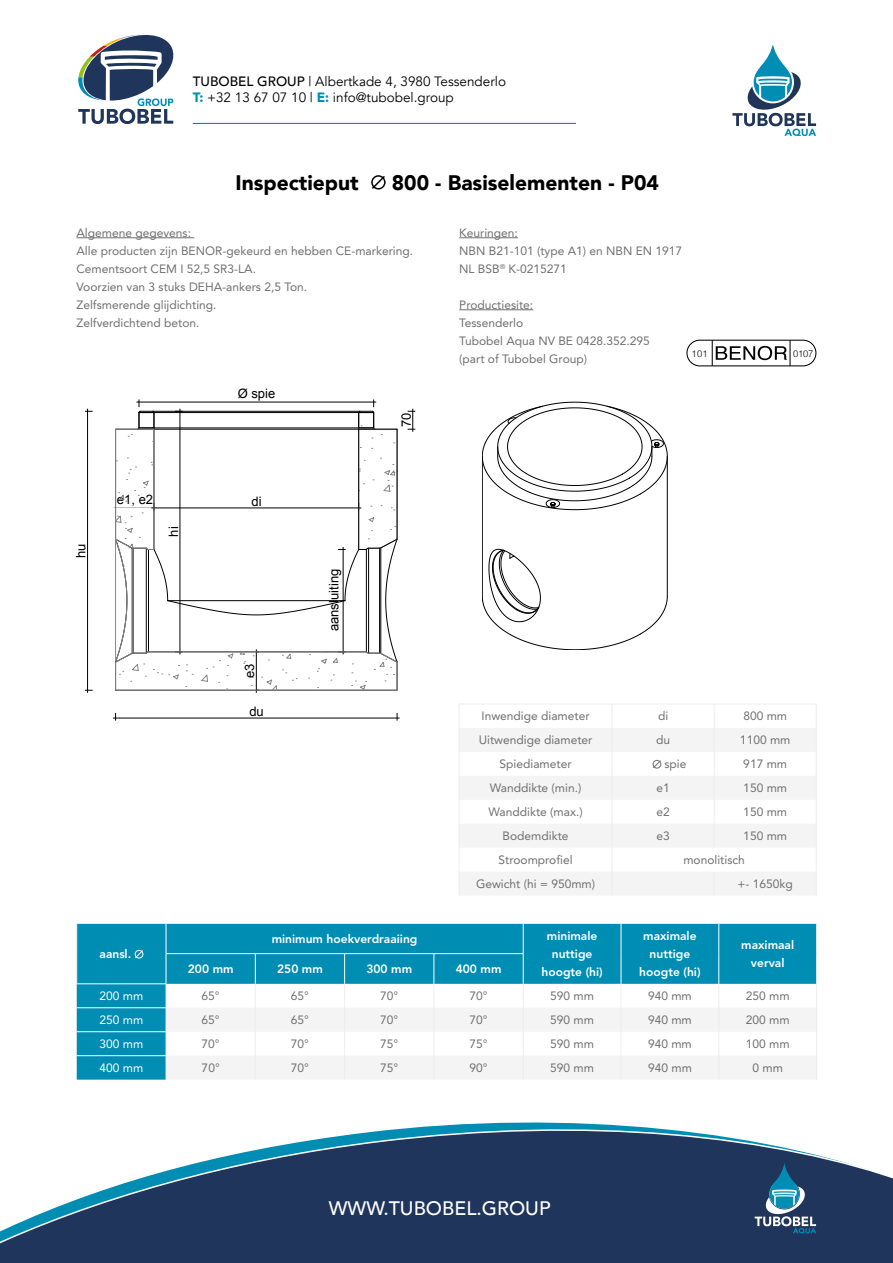
<style>
.page{position:relative;width:893px;height:1263px;background:#fff}
.page>*{position:absolute;margin:0;border:0;box-sizing:border-box;transform-origin:0 0}
.t1{font:900 21px "Avenir";color:#000}
.t2{font:500 19.5px "Avenir";color:#fff}
.t3{font:13.5px/16.2px "Avenir";color:#000}
.t4{font:13.05px "Arial";color:#000}
.t5{font:12px/18px "Avenir LT Std";color:#706f6f}
.t6{font:800 12px/18px "Avenir LT Std";color:#fff;text-align:center}
.t7{font:12px "Avenir LT Std";color:#fff}
.t8{font:300 9.3px "Helvetica";letter-spacing:-.015em;color:#000}
.s1{font-weight:500}
.s2{font-weight:900;color:#008db3}
</style>
<div class="page">
<svg style="left:0;top:1122px;width:893px;height:141px"></svg>
<hr style="left:193px;top:123px;width:383px;height:1px;background:#008db3">
<svg style="left:78px;top:34px;width:96px;height:90px"></svg>
<svg style="left:755px;top:1162px;width:61px;height:71px;background:#3f6485"></svg>
<svg style="left:732px;top:45px;width:84px;height:91px"></svg>
<svg style="left:371px;top:175px;width:15px;height:15px"></svg>
<svg style="left:460px;top:728px;width:356px;height:167px;fill:#f4f4f4"></svg>
<svg style="left:714px;top:705px;width:1px;height:143px"></svg>
<svg style="left:612px;top:705px;width:1px;height:191px"></svg>
<svg style="left:714px;top:872px;width:1px;height:24px"></svg>
<svg style="left:459px;top:705px;width:1px;height:191px"></svg>
<svg style="left:816px;top:704px;width:1px;height:191px"></svg>
<hr style="left:459px;top:704px;width:153px;height:1px;background:#ededed">
<hr style="left:612px;top:704px;width:102px;height:1px;background:#ededed">
<hr style="left:714px;top:704px;width:102px;height:1px;background:#ededed">
<svg style="left:652px;top:760px;width:9px;height:9px"></svg>
<hr style="left:77px;top:237px;width:117px;height:1px;background:#706f6f">
<hr style="left:459px;top:237px;width:59px;height:1px;background:#706f6f">
<hr style="left:459px;top:309px;width:74px;height:1px;background:#706f6f">
<div style="left:686px;top:340px;width:130px;height:26px;border:1px solid #000;border-radius:13px"></div>
<svg style="left:712px;top:340px;width:78px;height:26px"></svg>
<svg style="left:77px;top:924px;width:739px;height:156px;fill:#008db3"></svg>
<svg style="left:167px;top:1008px;width:649px;height:72px;fill:#f4f4f4"></svg>
<svg style="left:166px;top:924px;width:1px;height:29px"></svg>
<hr style="left:166px;top:954px;width:1px;height:30px;background:#fff">
<hr style="left:255px;top:954px;width:1px;height:30px;background:#fff">
<svg style="left:523px;top:924px;width:1px;height:29px"></svg>
<hr style="left:621px;top:924px;width:1px;height:30px;background:#fff">
<hr style="left:719px;top:924px;width:1px;height:30px;background:#fff">
<hr style="left:344px;top:954px;width:1px;height:30px;background:#fff">
<hr style="left:434px;top:954px;width:1px;height:30px;background:#fff">
<hr style="left:523px;top:954px;width:1px;height:30px;background:#fff">
<hr style="left:621px;top:954px;width:1px;height:30px;background:#fff">
<hr style="left:719px;top:954px;width:1px;height:30px;background:#fff">
<svg style="left:166px;top:984px;width:1px;height:96px"></svg>
<svg style="left:255px;top:984px;width:1px;height:96px"></svg>
<svg style="left:344px;top:984px;width:1px;height:96px"></svg>
<svg style="left:434px;top:984px;width:1px;height:96px"></svg>
<svg style="left:523px;top:984px;width:1px;height:96px"></svg>
<svg style="left:621px;top:984px;width:1px;height:96px"></svg>
<svg style="left:719px;top:984px;width:1px;height:96px"></svg>
<hr style="left:76px;top:924px;width:1px;height:30px;background:#ededed">
<hr style="left:76px;top:954px;width:1px;height:30px;background:#ededed">
<hr style="left:816px;top:924px;width:1px;height:30px;background:#ededed">
<hr style="left:816px;top:954px;width:1px;height:30px;background:#ededed">
<svg style="left:816px;top:984px;width:1px;height:96px"></svg>
<hr style="left:166px;top:953px;width:89px;height:1px;background:#fff">
<hr style="left:255px;top:953px;width:90px;height:1px;background:#fff">
<hr style="left:345px;top:953px;width:89px;height:1px;background:#fff">
<hr style="left:434px;top:953px;width:89px;height:1px;background:#fff">
<hr style="left:77px;top:1055px;width:89px;height:1px;background:#fff">
<hr style="left:77px;top:983px;width:89px;height:1px;background:#fff">
<hr style="left:77px;top:1007px;width:89px;height:1px;background:#fff">
<hr style="left:77px;top:1031px;width:89px;height:1px;background:#fff">
<svg style="left:135px;top:950px;width:8px;height:9px"></svg>
<hr style="left:667px;top:456px;width:1px;height:140px;background:#000">
<hr style="left:482px;top:456px;width:1px;height:140px;background:#000">
<svg style="left:482px;top:401px;width:186px;height:109px"></svg>
<svg style="left:482px;top:549px;width:186px;height:101px"></svg>
<hr style="left:87px;top:409px;width:1px;height:284px;background:#000">
<hr style="left:113px;top:718px;width:287px;height:1px;background:#000">
<svg style="left:408px;top:409px;width:7px;height:23px"></svg>
<hr style="left:256px;top:649px;width:1px;height:44px;background:#000">
<svg style="left:114px;top:399px;width:284px;height:292px"></svg>
<hr style="left:358px;top:429px;width:1px;height:120px;background:#000">
<hr style="left:359px;top:429px;width:38px;height:1px;background:#000">
<hr style="left:397px;top:429px;width:1px;height:110px;background:#000">
<p class="t3" style="left:193px;top:73px;width:315px"><span class="s1">TUBOBEL GROUP</span> | Albertkade 4, 3980 Tessenderlo<br><span class="s2">T:</span> +32 13 67 07 10 | <span class="s2">E:</span> info@tubobel.group</p>
<h1 class="t1" style="left:235px;top:164px;width:125px">Inspectieput</h1>
<h1 class="t1" style="left:392px;top:164px;width:269px">800 - Basiselementen - P04</h1>
<p class="t5" style="left:77px;top:223px;width:338px">Algemene gegevens:<br>Alle producten zijn BENOR-gekeurd en hebben CE-markering.<br>Cementsoort CEM I 52,5 SR3-LA.<br>Voorzien van 3 stuks DEHA-ankers 2,5 Ton.<br>Zelfsmerende glijdichting.<br>Zelfverdichtend beton.</p>
<p class="t5" style="left:459px;top:223px;width:225px">Keuringen:<br>NBN B21-101 (type A1) en NBN EN 1917<br>NL BSB<sup>®</sup> K-0215271</p>
<p class="t5" style="left:459px;top:295px;width:192px">Productiesite:<br>Tessenderlo<br>Tubobel Aqua NV BE 0428.352.295 (part of Tubobel Group)</p>
<p class="t4" style="left:238px;top:384px;width:39px">Ø spie</p>
<p class="t4" style="left:398px;top:427px;width:16px;rotate:-90deg">70</p>
<p class="t8" style="left:692px;top:346px;width:18px">101</p>
<p class="t8" style="left:793px;top:346px;width:22px">0107</p>
<p class="t4" style="left:72px;top:558px;width:16px;rotate:-90deg">hu</p>
<p class="t4" style="left:117px;top:491px;width:38px">e1, e2</p>
<p class="t4" style="left:165px;top:536px;width:12px;rotate:-90deg">hi</p>
<p class="t4" style="left:252px;top:493px;width:12px">di</p>
<p class="t4" style="left:241px;top:678px;width:16px;rotate:-90deg">e3</p>
<p class="t4" style="left:325px;top:631px;width:64px;rotate:-90deg">aansluiting</p>
<p class="t6" style="left:100px;top:945px;width:33px">aansl.</p>
<p class="t4" style="left:249px;top:703px;width:16px">du</p>
<p class="t5" style="left:482px;top:707px;width:110px">Inwendige diameter</p>
<p class="t5" style="left:658px;top:707px;width:12px">di</p>
<p class="t5" style="left:743px;top:707px;width:45px">800 mm</p>
<p class="t5" style="left:479px;top:731px;width:115px">Uitwendige diameter</p>
<p class="t5" style="left:656px;top:731px;width:16px">du</p>
<p class="t5" style="left:740px;top:731px;width:52px">1100 mm</p>
<p class="t5" style="left:500px;top:755px;width:74px">Spiediameter</p>
<p class="t5" style="left:743px;top:755px;width:45px">917 mm</p>
<p class="t5" style="left:490px;top:779px;width:93px">Wanddikte (min.)</p>
<p class="t5" style="left:656px;top:779px;width:15px">e1</p>
<p class="t5" style="left:743px;top:779px;width:45px">150 mm</p>
<p class="t5" style="left:488px;top:803px;width:96px">Wanddikte (max.)</p>
<p class="t5" style="left:656px;top:803px;width:15px">e2</p>
<p class="t5" style="left:743px;top:803px;width:45px">150 mm</p>
<p class="t5" style="left:503px;top:827px;width:68px">Bodemdikte</p>
<p class="t5" style="left:656px;top:827px;width:15px">e3</p>
<p class="t5" style="left:743px;top:827px;width:45px">150 mm</p>
<p class="t5" style="left:499px;top:851px;width:76px">Stroomprofiel</p>
<p class="t5" style="left:683px;top:851px;width:63px">monolitisch</p>
<p class="t5" style="left:476px;top:875px;width:121px">Gewicht (hi = 950mm)</p>
<p class="t5" style="left:737px;top:875px;width:57px">+- 1650kg</p>
<p class="t6" style="left:272px;top:930px;width:147px">minimum hoekverdraaiing</p>
<p class="t6" style="left:541px;top:927px;width:63px">minimale nuttige hoogte (hi)</p>
<p class="t6" style="left:639px;top:927px;width:63px">maximale nuttige hoogte (hi)</p>
<p class="t6" style="left:741px;top:936px;width:54px">maximaal verval</p>
<p class="t6" style="left:188px;top:960px;width:47px">200 mm</p>
<p class="t6" style="left:277px;top:960px;width:47px">250 mm</p>
<p class="t6" style="left:366px;top:960px;width:47px">300 mm</p>
<p class="t6" style="left:456px;top:960px;width:47px">400 mm</p>
<p class="t7" style="left:99px;top:989px;width:45px">200 mm</p>
<p class="t5" style="left:202px;top:987px;width:20px">65°</p>
<p class="t5" style="left:291px;top:987px;width:20px">65°</p>
<p class="t5" style="left:380px;top:987px;width:20px">70°</p>
<p class="t5" style="left:469px;top:987px;width:20px">70°</p>
<p class="t5" style="left:550px;top:987px;width:45px">590 mm</p>
<p class="t5" style="left:648px;top:987px;width:45px">940 mm</p>
<p class="t5" style="left:746px;top:987px;width:45px">250 mm</p>
<p class="t7" style="left:99px;top:1013px;width:45px">250 mm</p>
<p class="t5" style="left:202px;top:1011px;width:20px">65°</p>
<p class="t5" style="left:291px;top:1011px;width:20px">65°</p>
<p class="t5" style="left:380px;top:1011px;width:20px">70°</p>
<p class="t5" style="left:469px;top:1011px;width:20px">70°</p>
<p class="t5" style="left:550px;top:1011px;width:45px">590 mm</p>
<p class="t5" style="left:648px;top:1011px;width:45px">940 mm</p>
<p class="t5" style="left:746px;top:1011px;width:45px">200 mm</p>
<p class="t7" style="left:100px;top:1037px;width:45px">300 mm</p>
<p class="t5" style="left:202px;top:1035px;width:20px">70°</p>
<p class="t5" style="left:291px;top:1035px;width:20px">70°</p>
<p class="t5" style="left:380px;top:1035px;width:20px">75°</p>
<p class="t5" style="left:470px;top:1035px;width:20px">75°</p>
<p class="t5" style="left:550px;top:1035px;width:45px">590 mm</p>
<p class="t5" style="left:648px;top:1035px;width:45px">940 mm</p>
<p class="t5" style="left:746px;top:1035px;width:45px">100 mm</p>
<p class="t7" style="left:100px;top:1061px;width:45px">400 mm</p>
<p class="t5" style="left:202px;top:1059px;width:20px">70°</p>
<p class="t5" style="left:291px;top:1059px;width:20px">70°</p>
<p class="t5" style="left:380px;top:1059px;width:20px">75°</p>
<p class="t5" style="left:470px;top:1059px;width:20px">90°</p>
<p class="t5" style="left:550px;top:1059px;width:45px">590 mm</p>
<p class="t5" style="left:648px;top:1059px;width:45px">940 mm</p>
<p class="t5" style="left:753px;top:1059px;width:32px">0 mm</p>
<h2 class="t2" style="left:329px;top:1192px;width:223px">WWW.TUBOBEL.GROUP</h2>
</div>
